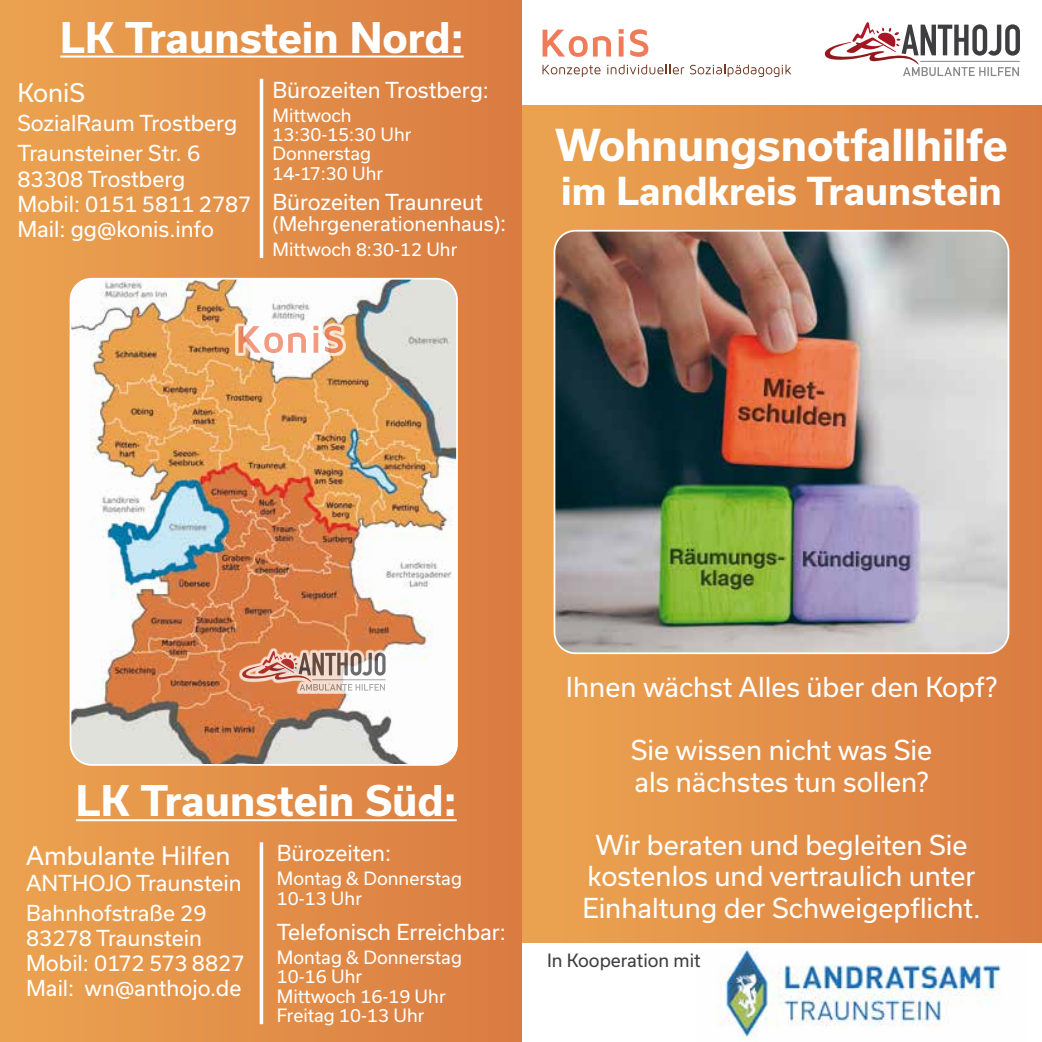
<style>
.page{position:relative;width:1042px;height:1042px;background:#fff}
.page>*{position:absolute;margin:0;border:0;box-sizing:border-box;transform-origin:0 0}
.t1{font:700 42px "Usual";color:#fff}
.t2{font:700 40.25px "Usual";color:#fff}
.t3{font:700 36.75px "Usual";color:#fff}
.t4{font:26.25px/31.5px "Usual";color:#fff}
.t5{font:24.5px "Usual";color:#fff}
.t6{font:21px/25.2px "Usual";color:#fff}
.t7{font:19.25px "Usual";color:#fff}
.t8{font:17.5px/19.2px "Usual";color:#fff}
.t9{font:17.5px "Usual";color:#3e3d40}
.s1{font-size:21px}
</style>
<div class="page">
<div style="left:522px;top:106px;width:520px;height:837px;background:linear-gradient(to right,#eca450,#da7c42)"></div>
<div style="left:0;top:0;width:522px;height:1042px;background:linear-gradient(to right,#eba350,#da7b42)"></div>
<img style="left:717px;top:947px;width:284px;height:94px">
<img style="left:554px;top:231px;width:454px;height:422px">
<div style="left:553px;top:230px;width:456px;height:424px;border:2px solid #fff;border-radius:21px"></div>
<svg style="left:824px;top:22px;width:196px;height:54px"></svg>
<svg style="left:542px;top:30px;width:69px;height:27px"></svg>
<hr style="left:619px;top:36px;width:4px;height:21px;background:#ee734f;opacity:.94">
<svg style="left:618px;top:29px;width:6px;height:5px"></svg>
<svg style="left:630px;top:29px;width:18px;height:28px"></svg>
<svg style="left:542px;top:65px;width:59px;height:12px"></svg>
<svg style="left:607px;top:65px;width:77px;height:9px"></svg>
<svg style="left:690px;top:65px;width:101px;height:12px"></svg>
<img style="left:70px;top:279px;width:387px;height:486px">
<div style="left:70px;top:278px;width:388px;height:488px;border:2px solid #fff;border-radius:21px"></div>
<svg style="left:235px;top:323px;width:111px;height:33px"></svg>
<svg style="left:238px;top:326px;width:68px;height:27px"></svg>
<div style="left:313px;top:333px;width:5px;height:20px;background:#f29b80"></div>
<svg style="left:313px;top:326px;width:5px;height:4px"></svg>
<svg style="left:325px;top:326px;width:18px;height:27px"></svg>
<svg style="left:239px;top:648px;width:149px;height:45px"></svg>
<svg style="left:240px;top:651px;width:145px;height:39px;background:#cda695"></svg>
<hr style="left:60px;top:56px;width:404px;height:2px;background:#fff">
<hr style="left:76px;top:819px;width:381px;height:2px;background:#fff">
<hr style="left:260px;top:79px;width:3px;height:179px;background:#fff">
<hr style="left:260px;top:842px;width:3px;height:182px;background:#fff">
<h2 class="t2" style="left:60px;top:14px;width:405px">LK Traunstein Nord:</h2>
<p class="t5" style="left:17px;top:78px;width:69px">KoniS</p>
<p class="t6" style="left:17px;top:108px;width:221px;line-height:30.1px">SozialRaum Trostberg<br>Traunsteiner Str. 6</p>
<p class="t6" style="left:17px;top:166px;width:236px">83308 Trostberg<br>Mobil: 0151 5811 2787<br>Mail: gg@konis.info</p>
<p class="t6" style="left:272px;top:77px;width:218px">Bürozeiten Trostberg:</p>
<p class="t8" style="left:272px;top:106px;width:141px">Mittwoch<br>13:30-15:30 Uhr<br>Donnerstag<br>14-17:30 Uhr</p>
<p class="t6" style="left:272px;top:190px;width:212px">Bürozeiten Traunreut</p>
<p class="t7" style="left:272px;top:213px;width:235px">(Mehrgenerationenhaus)<span class="s1">:</span></p>
<p class="t8" style="left:272px;top:239px;width:186px">Mittwoch 8:30-12 Uhr</p>
<h1 class="t1" style="left:555px;top:121px;width:454px">Wohnungsnotfallhilfe</h1>
<h3 class="t3" style="left:561px;top:170px;width:442px">im Landkreis Traunstein</h3>
<h2 class="t2" style="left:76px;top:778px;width:382px">LK Traunstein Süd:</h2>
<p class="t5" style="left:26px;top:842px;width:206px">Ambulante Hilfen</p>
<p class="t6" style="left:26px;top:867px;width:217px;line-height:30.1px">ANTHOJO Traunstein<br>Bahnhofstraße 29</p>
<p class="t6" style="left:26px;top:925px;width:220px">83278 Traunstein<br>Mobil: 0172 573 8827<br>Mail: wn@anthojo.de</p>
<p class="t6" style="left:277px;top:841px;width:116px">Bürozeiten:</p>
<p class="t8" style="left:277px;top:869px;width:187px">Montag &amp; Donnerstag<br>10-13 Uhr</p>
<p class="t6" style="left:277px;top:919px;width:231px">Telefonisch Erreichbar:</p>
<p class="t8" style="left:277px;top:948px;width:187px">Montag &amp; Donnerstag<br>10-16 Uhr<br>Mittwoch 16-19 Uhr<br>Freitag 10-13 Uhr</p>
<p class="t4" style="left:566px;top:671px;width:433px">Ihnen wächst Alles über den Kopf?</p>
<p class="t4" style="left:631px;top:734px;width:303px">Sie wissen nicht was Sie als nächstes tun sollen?</p>
<p class="t4" style="left:582px;top:829px;width:400px;text-align:center">Wir beraten und begleiten Sie kostenlos und vertraulich unter<br>Einhaltung der Schweigepflicht.</p>
<p class="t9" style="left:547px;top:950px;width:155px">In Kooperation mit</p>
</div>
